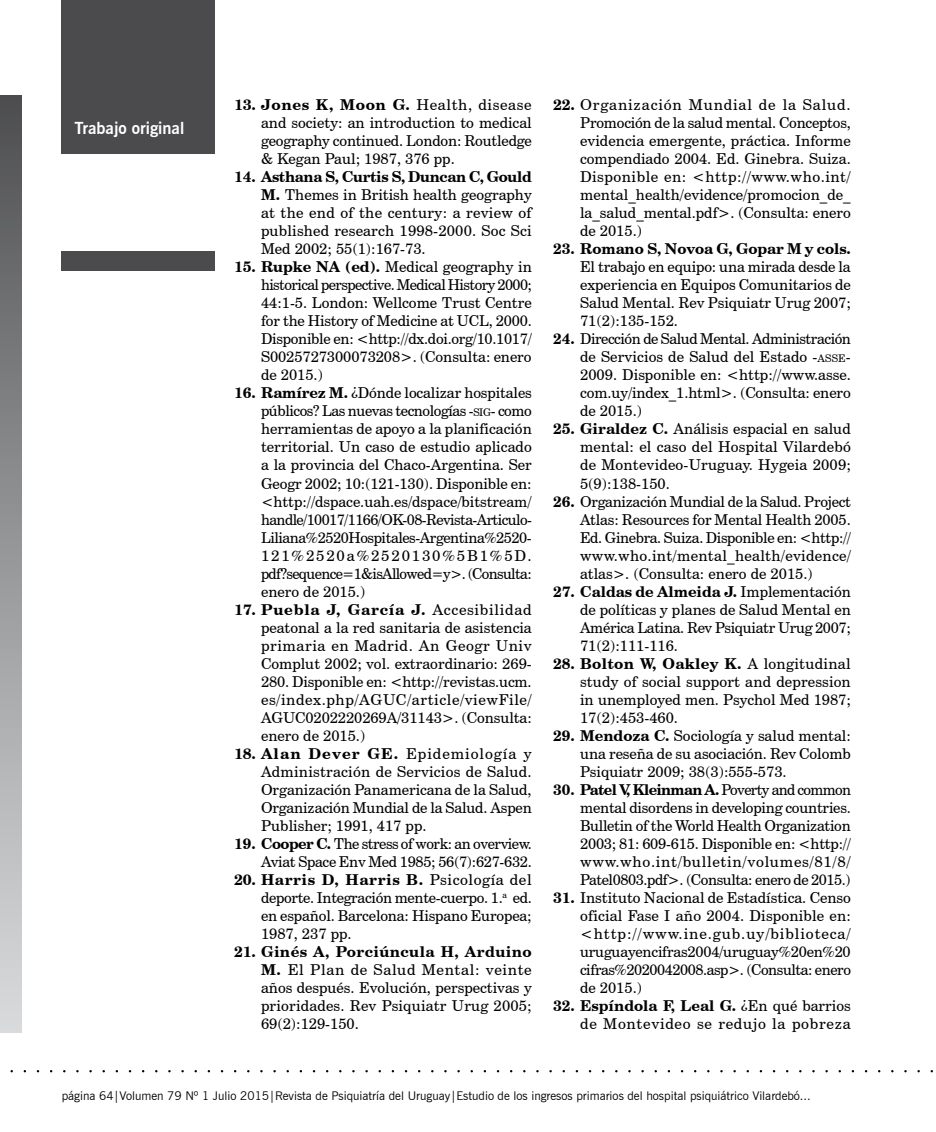
<style>
.page{position:relative;width:936px;height:1132px;background:#fff}
.page>*{position:absolute;margin:0;border:0;box-sizing:border-box;transform-origin:0 0}
.t1{font:700 16.5px "News Gothic BT";color:#fff}
.t2{font:15px/18px "Century Schoolbook BT";color:#000;text-align:justify}
.t3{font:15px/18px "Century Schoolbook BT";letter-spacing:-.03em;color:#000;text-align:right}
.t4{font:15px/18px "Century Schoolbook BT";letter-spacing:.045em;color:#000;text-align:right}
.t5{font:700 15px "Century Schoolbook BT";letter-spacing:-.005em;color:#000}
.t6{font:12px "News Gothic BT";color:#000}
.s1{font-weight:700}
.s2{font-size:10.5px}
</style>
<div class="page">
<div style="left:62px;top:0;width:153px;height:154px;background:#4b4b4d"></div>
<div style="left:62px;top:251px;width:153px;height:20px;background:#4b4b4d"></div>
<div style="left:0;top:95px;width:21px;height:936px;background:linear-gradient(to bottom,#505053,#dcddde)"></div>
<p class="t1" style="left:74px;top:118px;width:111px">Trabajo original</p>
<p class="t2" style="left:261px;top:96px;width:272px;text-indent:-27px"><span class="s1">13. Jones K, Moon G.</span> Health, disease and society: an introduction to medical geography continued. London: Routledge &amp; Kegan Paul; 1987, 376 pp.</p>
<p class="t2" style="left:261px;top:168px;width:272px;text-indent:-27px"><span class="s1">14. Asthana S, Curtis S, Duncan C, Gould M.</span> Themes in British health geography at the end of the century: a review of published research 1998-2000. Soc Sci Med 2002; 55(1):167-73.</p>
<p class="t2" style="left:261px;top:258px;width:272px;text-indent:-27px"><span class="s1">15. Rupke NA (ed).</span> Medical geography in historical perspective. Medical History 2000; 44:1-5. London: Wellcome Trust Centre for the History of Medicine at UCL, 2000.<br>Disponible en: &lt;http://dx.doi.org/10.1017/ S0025727300073208&gt;. (Consulta: enero de 2015.)</p>
<p class="t2" style="left:261px;top:384px;width:272px;text-indent:-27px"><span class="s1">16. Ramírez M.</span> ¿Dónde localizar hospitales públicos? Las nuevas tecnologías -<span class="s2">SIG</span>- como herramientas de apoyo a la planificación territorial. Un caso de estudio aplicado a la provincia del Chaco-Argentina. Ser Geogr 2002; 10:(121-130). Disponible en: &lt;http://dspace.uah.es/dspace/bitstream/ handle/10017/1166/OK-08-Revista-Articulo-Liliana%2520Hospitales-Argentina%2520- 121%2520a%2520130%5B1%5D. pdf?sequence=1&amp;isAllowed=y&gt;. (Consulta: enero de 2015.)</p>
<p class="t2" style="left:261px;top:600px;width:272px;text-indent:-27px"><span class="s1">17. Puebla J, García J.</span> Accesibilidad peatonal a la red sanitaria de asistencia primaria en Madrid. An Geogr Univ Complut 2002; vol. extraordinario: 269- 280. Disponible en: &lt;http://revistas.ucm. es/index.php/AGUC/article/viewFile/ AGUC0202220269A/31143&gt;. (Consulta: enero de 2015.)</p>
<p class="t2" style="left:261px;top:744px;width:272px;text-indent:-27px"><span class="s1">18. Alan Dever GE.</span> Epidemiología y Administración de Servicios de Salud.<br>Organización Panamericana de la Salud, Organización Mundial de la Salud. Aspen Publisher; 1991, 417 pp.</p>
<p class="t3" style="left:234px;top:834px;width:299px"><span class="s1">19. Cooper C.</span> The stress of work: an overview.<br>Aviat Space Env Med 1985; 56(7):627-632.</p>
<p class="t2" style="left:261px;top:870px;width:272px;text-indent:-27px"><span class="s1">20. Harris D, Harris B.</span> Psicología del deporte. Integración mente-cuerpo. 1.<sup>a</sup> ed. en español. Barcelona: Hispano Europea; 1987, 237 pp.</p>
<p class="t2" style="left:261px;top:942px;width:272px;text-indent:-27px"><span class="s1">21. Ginés A, Porciúncula H, Arduino M.</span> El Plan de Salud Mental: veinte años después. Evolución, perspectivas y prioridades. Rev Psiquiatr Urug 2005; 69(2):129-150.</p>
<p class="t2" style="left:580px;top:96px;width:272px;text-indent:-27px"><span class="s1">22.</span> Organización Mundial de la Salud.<br>Promoción de la salud mental. Conceptos, evidencia emergente, práctica. Informe compendiado 2004. Ed. Ginebra. Suiza.<br>Disponible en: &lt;http://www.who.int/ mental_health/evidence/promocion_de_ la_salud_mental.pdf&gt;. (Consulta: enero de 2015.)</p>
<p class="t5" style="left:553px;top:239px;width:299px">23. Romano S, Novoa G, Gopar M y cols.</p>
<p class="t2" style="left:580px;top:258px;width:272px">El trabajo en equipo: una mirada desde la experiencia en Equipos Comunitarios de Salud Mental. Rev Psiquiatr Urug 2007; 71(2):135-152.</p>
<p class="t2" style="left:580px;top:330px;width:272px;text-indent:-27px"><span class="s1">24.</span> Dirección de Salud Mental. Administración de Servicios de Salud del Estado -<span class="s2">ASSE</span>-2009. Disponible en: &lt;http://www.asse. com.uy/index_1.html&gt;. (Consulta: enero de 2015.)</p>
<p class="t2" style="left:580px;top:420px;width:272px;text-indent:-27px"><span class="s1">25. Giraldez C.</span> Análisis espacial en salud mental: el caso del Hospital Vilardebó de Montevideo-Uruguay. Hygeia 2009; 5(9):138-150.</p>
<p class="t2" style="left:580px;top:492px;width:272px;text-indent:-27px"><span class="s1">26.</span> Organización Mundial de la Salud. Project Atlas: Resources for Mental Health 2005.<br>Ed. Ginebra. Suiza. Disponible en: &lt;http:// www.who.int/mental_health/evidence/ atlas&gt;. (Consulta: enero de 2015.)</p>
<p class="t2" style="left:580px;top:582px;width:272px;text-indent:-27px"><span class="s1">27. Caldas de Almeida J.</span> Implementación de políticas y planes de Salud Mental en América Latina. Rev Psiquiatr Urug 2007; 71(2):111-116.</p>
<p class="t2" style="left:580px;top:654px;width:272px;text-indent:-27px"><span class="s1">28. Bolton W, Oakley K.</span> A longitudinal study of social support and depression in unemployed men. Psychol Med 1987; 17(2):453-460.</p>
<p class="t2" style="left:580px;top:726px;width:272px;text-indent:-27px"><span class="s1">29. Mendoza C.</span> Sociología y salud mental: una reseña de su asociación. Rev Colomb Psiquiatr 2009; 38(3):555-573.</p>
<p class="t2" style="left:580px;top:780px;width:272px;text-indent:-27px"><span class="s1">30. Patel V, Kleinman A.</span> Poverty and common mental disordens in developing countries.<br>Bulletin of the World Health Organization 2003; 81: 609-615. Disponible en: &lt;http:// www.who.int/bulletin/volumes/81/8/ Patel0803.pdf&gt;. (Consulta: enero de 2015.)</p>
<p class="t2" style="left:580px;top:888px;width:272px;text-indent:-27px"><span class="s1">31.</span> Instituto Nacional de Estadística. Censo oficial Fase I año 2004. Disponible en: &lt;http://www.ine.gub.uy/biblioteca/ uruguayencifras2004/uruguay%20en%20 cifras%2020042008.asp&gt;. (Consulta: enero de 2015.)</p>
<p class="t4" style="left:553px;top:996px;width:299px"><span class="s1">32. Espíndola F, Leal G.</span> ¿En qué barrios de Montevideo se redujo la pobreza</p>
<p class="t6" style="left:62px;top:1087px;width:750px">página 64|Volumen 79 Nº 1 Julio 2015|Revista de Psiquiatría del Uruguay|Estudio de los ingresos primarios del hospital psiquiátrico Vilardebó...</p>
</div>
